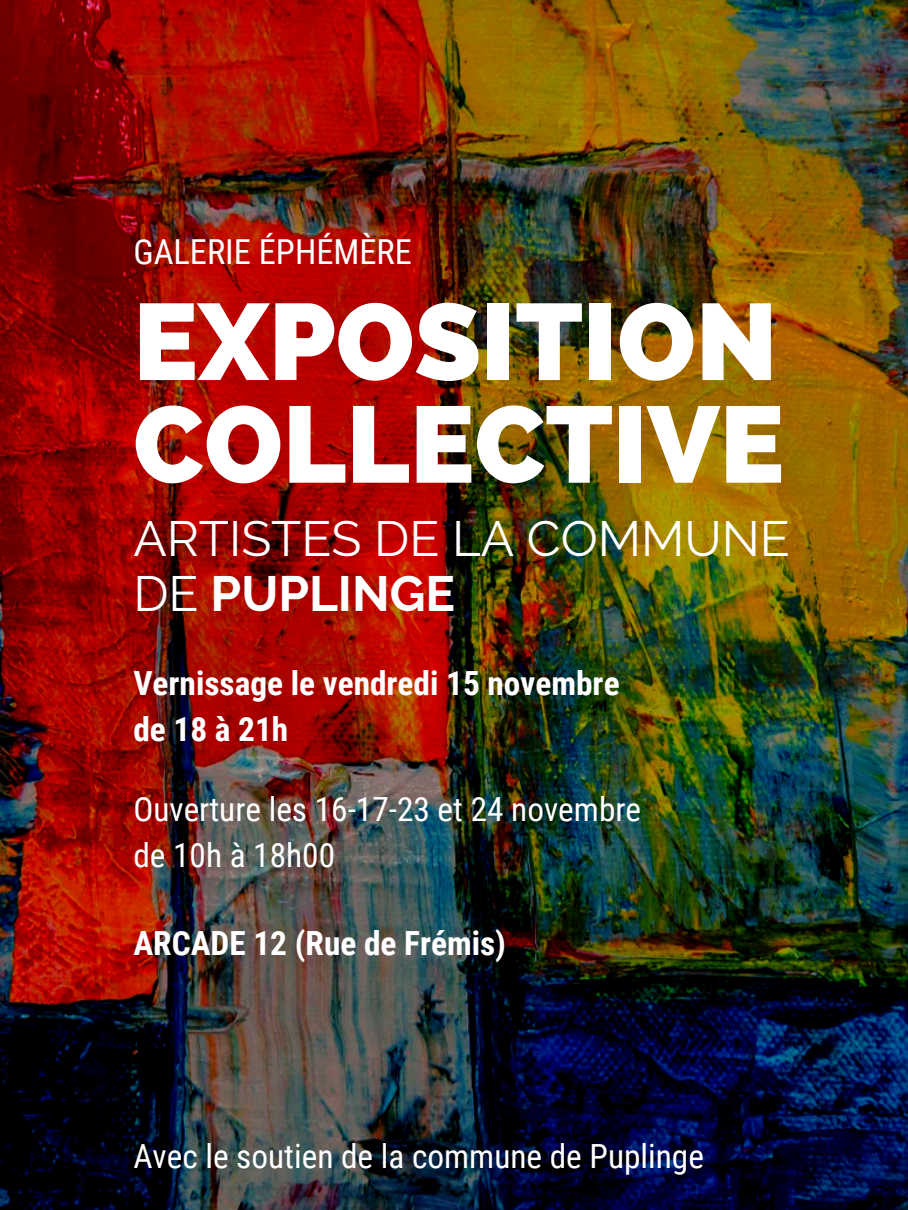
<style>
.page{position:relative;width:908px;height:1210px;background:#fff}
.page>*{position:absolute;margin:0;border:0;box-sizing:border-box;transform-origin:0 0}
.t1{font:800 108.08px/102.6px "Raleway";color:#fff}
.t2{font:49.35px/55.1px "Raleway";color:#fff}
.t3{font:34.4px "Roboto Condensed";color:#fff}
.t4{font:33.28px "Roboto Condensed";color:#fff}
.t5{font:700 33.28px/46.5px "Roboto Condensed";color:#fff}
.s1{font-weight:700}
</style>
<div class="page">
<img style="left:0;top:0;width:907px;height:1210px">
<h1 class="t3" style="left:133px;top:232px;width:280px">GALERIE ÉPHÉMÈRE</h1>
<h3 class="t1" style="left:133px;top:290px;width:652px">EXPOSITION<br>COLLECTIVE</h3>
<h4 class="t2" style="left:133px;top:510px;width:657px">ARTISTES DE LA COMMUNE<br>DE <span class="s1">PUPLINGE</span></h4>
<h2 class="t5" style="left:133px;top:660px;width:487px">Vernissage le vendredi 15 novembre de 18 à 21h</h2>
<p class="t4" style="left:133px;top:789px;width:509px">Ouverture les 16-17-23 et 24 novembre</p>
<p class="t4" style="left:133px;top:836px;width:203px">de 10h à 18h00</p>
<h4 class="t5" style="left:133px;top:920px;width:374px">ARCADE 12 (Rue de Frémis)</h4>
<p class="t4" style="left:133px;top:1137px;width:572px">Avec le soutien de la commune de Puplinge</p>
</div>
